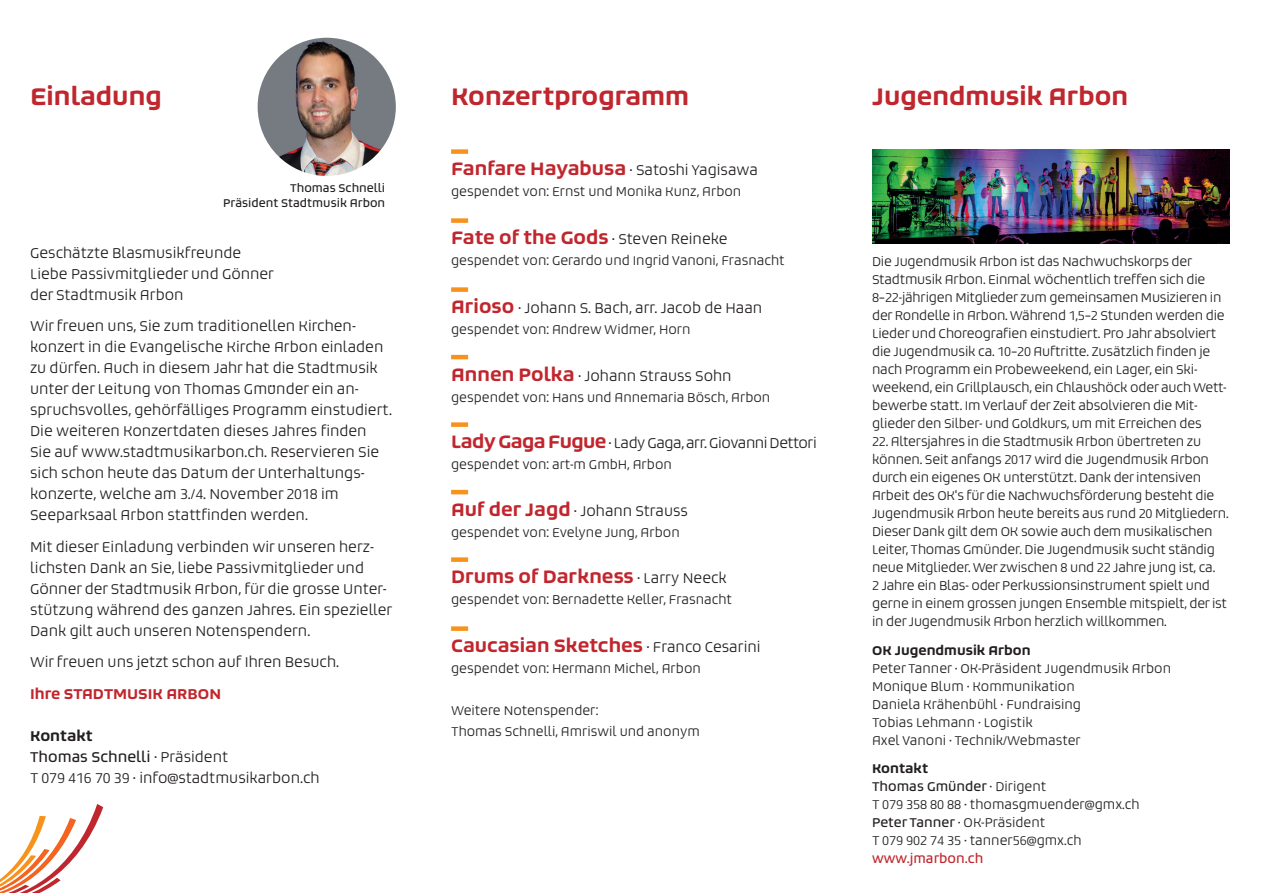
<style>
.page{position:relative;width:1263px;height:893px;background:#fff}
.page>*{position:absolute;margin:0;border:0;box-sizing:border-box;transform-origin:0 0}
.t1{font:700 24px "Bruum FY";color:#c0262d}
.t2{font:700 18px "Bruum FY";color:#c0262d}
.t3{font:300 14.25px/21px "Bruum FY";color:#231f20}
.t4{font:300 14.25px "Bruum FY";letter-spacing:-.03em;color:#231f20}
.t5{font:700 14.25px "Bruum FY";color:#c0262d}
.t6{font:300 12.75px/18px "Bruum FY";letter-spacing:-.015em;color:#231f20}
.t7{font:700 12.75px "Bruum FY";color:#231f20}
.t8{font:12.75px "Bruum FY";color:#c0262d}
.t9{font:11.25px/15px "Bruum FY";color:#231f20;text-align:right}
.s1{font-family:"Baskerville";font-weight:700;font-style:italic}
.s2{font-weight:700}
.s3{font-weight:400}
.s4{font-weight:700;font-size:18px;color:#c0262d}
.s5{font-weight:300;font-size:14.25px;color:#231f20}
</style>
<div class="page">
<div style="left:451px;top:149px;width:17px;height:5px;background:#f7931d"></div>
<div style="left:451px;top:218px;width:17px;height:5px;background:#f7931d"></div>
<div style="left:451px;top:287px;width:17px;height:5px;background:#f7931d"></div>
<hr style="left:451px;top:355px;width:17px;height:4px;background:#f7931d">
<div style="left:451px;top:422px;width:17px;height:5px;background:#f7931d"></div>
<hr style="left:451px;top:490px;width:17px;height:4px;background:#f7931d">
<div style="left:451px;top:557px;width:17px;height:5px;background:#f7931d"></div>
<div style="left:451px;top:626px;width:17px;height:5px;background:#f7931d"></div>
<img style="left:258px;top:38px;width:138px;height:138px;border-radius:50%">
<svg style="left:0;top:804px;width:103px;height:89px"></svg>
<img style="left:872px;top:149px;width:357px;height:95px">
<h1 class="t1" style="left:30px;top:85px;width:133px">Einladung</h1>
<p class="t9" style="left:223px;top:181px;width:163px">Thomas Schnelli<br>Präsident Stadtmusik Arbon</p>
<p class="t3" style="left:30px;top:243px;width:246px">Geschätzte Blasmusikfreunde<br>Liebe Passivmitglieder und Gönner der Stadtmusik Arbon</p>
<p class="t3" style="left:30px;top:316px;width:363px">Wir freuen uns, Sie zum traditionellen Kirchen - konzert in die Evangelische Kirche Arbon einladen zu dürfen. Auch in diesem Jahr hat die Stadtmusik unter der Leitung von Thomas Gmu<span class="s1">̈</span>nder ein an&shy;spruchsvolles, gehörfälliges Programm einstudiert.<br>Die weiteren Konzertdaten dieses Jahres finden<br>Sie auf www.stadtmusikarbon.ch. Reservieren Sie sich schon heute das Datum der Unterhaltungs&shy;konzerte, welche am 3./4. November 2018 im Seeparksaal Arbon stattfinden werden.</p>
<p class="t3" style="left:30px;top:537px;width:364px">Mit dieser Einladung verbinden wir unseren herz&shy;lichsten Dank an Sie, liebe Passivmitglieder und Gönner der Stadtmusik Arbon, für die grosse Unter&shy;stützung während des ganzen Jahres. Ein spezieller Dank gilt auch unseren Notenspendern.</p>
<p class="t3" style="left:30px;top:652px;width:310px">Wir freuen uns jetzt schon auf Ihren Besuch.</p>
<p class="t5" style="left:30px;top:687px;width:192px">Ihre STADTMUSIK ARBON</p>
<p class="t3" style="left:30px;top:726px;width:291px"><span class="s2">Kontakt<br></span><span class="s3">Thomas Schnelli</span> · Präsident<br>T 079 416 70 39 · info@stadtmusikarbon.ch</p>
<h1 class="t1" style="left:451px;top:85px;width:240px">Konzertprogramm</h1>
<p class="t3" style="left:451px;top:160px;width:308px"><span class="s4">Fanfare Hayabusa</span> · Satoshi Yagisawa</p>
<p class="t6" style="left:451px;top:183px;width:292px">gespendet von: Ernst und Monika Kunz, Arbon</p>
<p class="t3" style="left:451px;top:229px;width:278px"><span class="s4">Fate of the Gods</span> · Steven Reineke</p>
<p class="t6" style="left:451px;top:252px;width:335px">gespendet von: Gerardo und Ingrid Vanoni, Frasnacht</p>
<p class="t3" style="left:451px;top:298px;width:313px"><span class="s4">Arioso</span> · Johann S. Bach, arr. Jacob de Haan</p>
<p class="t6" style="left:451px;top:321px;width:241px">gespendet von: Andrew Widmer, Horn</p>
<p class="t3" style="left:451px;top:366px;width:282px"><span class="s4">Annen Polka</span> · Johann Strauss Sohn</p>
<p class="t6" style="left:451px;top:389px;width:321px">gespendet von: Hans und Annemaria Bösch, Arbon</p>
<p class="t4" style="left:451px;top:437px;width:367px"><span class="s4">Lady Gaga Fugue</span> · Lady Gaga, arr. Giovanni Dettori</p>
<p class="t6" style="left:451px;top:456px;width:222px">gespendet von: art-m GmbH, Arbon</p>
<p class="t3" style="left:451px;top:501px;width:238px"><span class="s4">Auf der Jagd</span> · Johann Strauss</p>
<p class="t6" style="left:451px;top:524px;width:230px">gespendet von: Evelyne Jung, Arbon</p>
<h2 class="t2" style="left:451px;top:569px;width:277px">Drums of Darkness <span class="s5">· Larry Neeck</span></h2>
<p class="t6" style="left:451px;top:591px;width:282px">gespendet von: Bernadette Keller, Frasnacht</p>
<h2 class="t2" style="left:451px;top:638px;width:311px">Caucasian Sketches <span class="s5">· Franco Cesarini</span></h2>
<p class="t6" style="left:451px;top:660px;width:251px">gespendet von: Hermann Michel, Arbon</p>
<p class="t6" style="left:451px;top:701px;width:250px;line-height:21px">Weitere Notenspender:<br>Thomas Schnelli, Amriswil und anonym</p>
<h1 class="t1" style="left:872px;top:85px;width:258px">Jugendmusik Arbon</h1>
<p class="t6" style="left:872px;top:253px;width:356px">Die Jugendmusik Arbon ist das Nachwuchskorps der Stadtmusik Arbon. Einmal wöchentlich treffen sich die 8–22-jährigen Mitglieder zum gemeinsamen Musizieren in der Rondelle in Arbon. Während 1,5–2 Stunden werden die Lieder und Choreografien einstudiert. Pro Jahr absolviert die Jugendmusik ca. 10–20 Auftritte. Zusätzlich finden je nach Programm ein Probeweekend, ein Lager, ein Ski&shy;weekend, ein Grillplausch, ein Chlaushöck oder auch Wett&shy;bewerbe statt. Im Verlauf der Zeit absolvieren die Mit - glieder den Silber- und Goldkurs, um mit Erreichen des</p>
<p class="t6" style="left:872px;top:433px;width:358px">22. Altersjahres in die Stadtmusik Arbon übertreten zu können. Seit anfangs 2017 wird die Jugendmusik Arbon durch ein eigenes OK unterstützt. Dank der intensiven Arbeit des OK's für die Nachwuchsförderung besteht die Jugendmusik Arbon heute bereits aus rund 20 Mitgliedern.<br>Dieser Dank gilt dem OK sowie auch dem musikalischen Leiter, Thomas Gmünder. Die Jugendmusik sucht ständig neue Mitglieder. Wer zwischen 8 und 22 Jahre jung ist, ca.<br>2 Jahre ein Blas- oder Perkussionsinstrument spielt und gerne in einem grossen jungen Ensemble mitspielt, der ist in der Jugendmusik Arbon herzlich willkommen.</p>
<p class="t7" style="left:872px;top:644px;width:160px">OK Jugendmusik Arbon</p>
<p class="t6" style="left:872px;top:660px;width:300px">Peter Tanner · OK-Präsident Jugendmusik Arbon Monique Blum · Kommunikation<br>Daniela Krähenbühl · Fundraising<br>Tobias Lehmann · Logistik<br>Axel Vanoni · Technik/Webmaster</p>
<p class="t6" style="left:872px;top:760px;width:269px"><span class="s2">Kontakt<br></span><span class="s3">Thomas Gmünder</span> · Dirigent<br>T 079 358 80 88 · thomasgmuender@gmx.ch<br><span class="s3">Peter Tanner</span> · OK-Präsident<br>T 079 902 74 35 · tanner56@gmx.ch</p>
<p class="t8" style="left:872px;top:853px;width:113px">www.jmarbon.ch</p>
</div>
